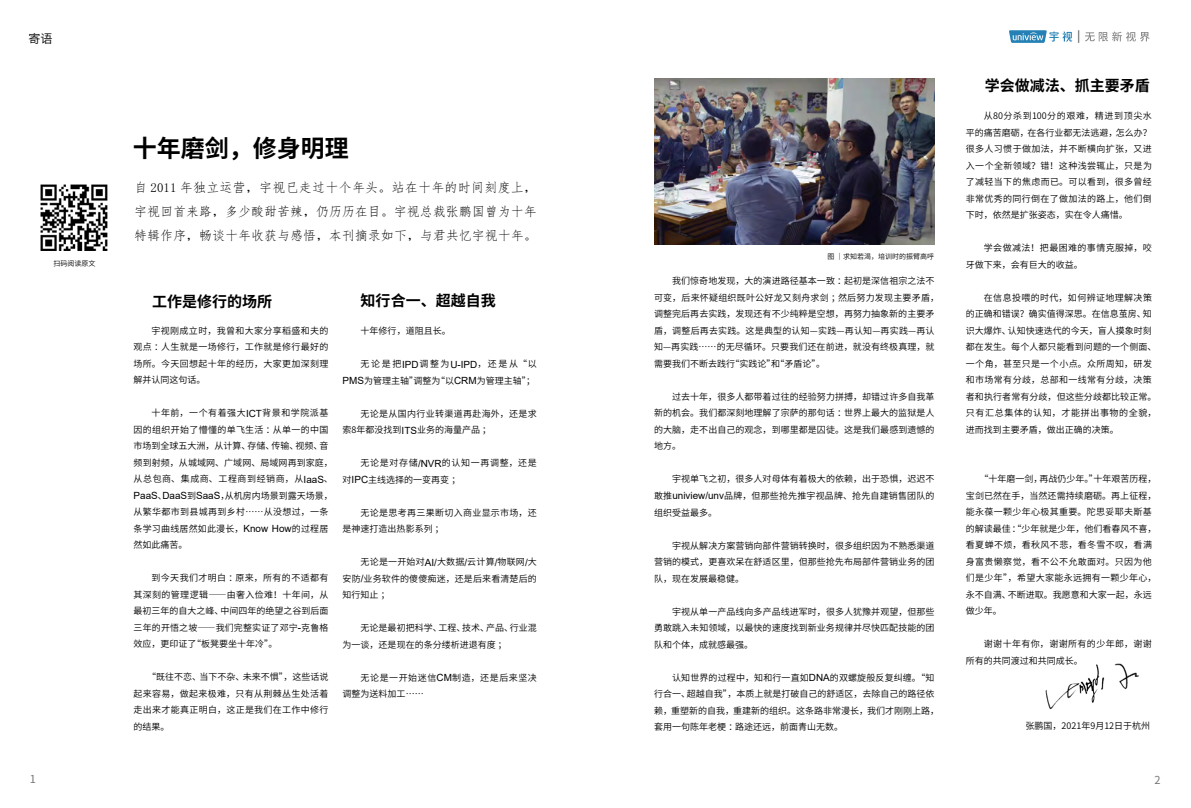
<style>
.page{position:relative;width:1191px;height:808px;background:#fff}
.page>*{position:absolute;margin:0;border:0;box-sizing:border-box;transform-origin:0 0}
.t1{font:700 24px "Source Han Sans CN";color:#000}
.t2{font:700 15px "Source Han Sans CN";color:#000}
.t3{font:13px/24px "Fang Song";color:#000;text-align:justify}
.t4{font:12px "Source Han Sans CN";color:#000}
.t5{font:11px "Source Han Sans CN";color:#777}
.t6{font:9px/16.5px "Source Han Sans CN";letter-spacing:.01em;color:#000;text-align:justify}
.t7{font:9px/16.5px "Source Han Sans CN";letter-spacing:.035em;color:#000}
.t8{font:9px/16.5px "Source Han Sans CN";letter-spacing:.045em;color:#000}
.t9{font:9px/16.5px "Source Han Sans CN";letter-spacing:.07em;color:#000}
.t10{font:9px/16.5px "Source Han Sans CN";letter-spacing:.06em;color:#000}
.t11{font:7px "Source Han Sans CN";color:#000}
.s1{font-family:"Arial";font-size:9.9px}
</style>
<div class="page">
<img style="left:1045px;top:663px;width:94px;height:47px">
<img style="left:654px;top:78px;width:280px;height:166px">
<img style="left:40px;top:184px;width:68px;height:66px">
<svg style="left:1085px;top:32px;width:64px;height:10px"></svg>
<svg style="left:1009px;top:30px;width:70px;height:13px"></svg>
<h3 class="t4" style="left:29px;top:32px;width:26px">寄语</h3>
<p class="t11" style="left:54px;top:259px;width:43px">扫码阅读原文</p>
<h1 class="t1" style="left:133px;top:135px;width:218px">十年磨剑，修身明理</h1>
<h3 class="t3" style="left:134px;top:176px;width:404px">自 2011 年独立运营，宇视已走过十个年头。站在十年的时间刻度上，宇视回首来路，多少酸甜苦辣，仍历历在目。宇视总裁张鹏国曾为十年特辑作序，畅谈十年收获与感悟，本刊摘录如下，与君共忆宇视十年。</h3>
<h2 class="t2" style="left:152px;top:293px;width:122px">工作是修行的场所</h2>
<p class="t6" style="left:134px;top:323px;width:196px;text-indent:18px">宇视刚成立时，我曾和大家分享稻盛和夫的观点：人生就是一场修行，工作就是修行最好的场所。今天回想起十年的经历，大家更加深刻理解并认同这句话。</p>
<p class="t7" style="left:134px;top:405px;width:201px;text-indent:18px">十年前，一个有着强大<span class="s1">ICT</span>背景和学院派基因的组织开始了懵懂的单飞生活：从单一的中国市场到全球五大洲，从计算、存储、传输、视频、音频到射频，从城域网、广域网、局域网再到家庭，从总包商、集成商、工程商到经销商，从<span class="s1">IaaS</span>、<br><span class="s1">PaaS</span>、<span class="s1">DaaS</span>到<span class="s1">SaaS</span>，从机房内场景到露天场景，从繁华都市到县城再到乡村……从没想过，一条条学习曲线居然如此漫长，<span class="s1">Know How</span>的过程居然如此痛苦。</p>
<p class="t6" style="left:134px;top:570px;width:196px;text-indent:18px">到今天我们才明白：原来，所有的不适都有其深刻的管理逻辑――由奢入俭难！十年间，从最初三年的自大之峰、中间四年的绝望之谷到后面三年的开悟之坡――我们完整实证了邓宁<span class="s1">-</span>克鲁格效应，更印证了“板凳要坐十年冷”。</p>
<p class="t6" style="left:134px;top:669px;width:196px;text-indent:14px">“既往不恋、当下不杂、未来不惧”，这些话说起来容易，做起来极难，只有从荆棘丛生处活着走出来才能真正明白，这正是我们在工作中修行的结果。</p>
<h2 class="t2" style="left:361px;top:292px;width:136px">知行合一、超越自我</h2>
<p class="t6" style="left:361px;top:323px;width:91px">十年修行，道阻且长。</p>
<p class="t6" style="left:343px;top:356px;width:196px;text-align:right">无论是把<span class="s1">IPD</span>调整为<span class="s1">U-IPD</span>，还是从“以<br><span class="s1">PMS</span>为管理主轴”调整为“以<span class="s1">CRM</span>为管理主轴”；</p>
<p class="t7" style="left:343px;top:405px;width:196px;text-indent:18px">无论是从国内行业转渠道再赴海外，还是求索8年都没找到<span class="s1">ITS</span>业务的海量产品；</p>
<p class="t9" style="left:343px;top:455px;width:196px;text-indent:18px">无论是对存储<span class="s1">/NVR</span>的认知一再调整，还是对<span class="s1">IPC</span>主线选择的一变再变；</p>
<p class="t7" style="left:343px;top:504px;width:196px;text-indent:18px">无论是思考再三果断切入商业显示市场，还是神速打造出热影系列；</p>
<p class="t6" style="left:343px;top:554px;width:196px;text-indent:18px">无论是一开始对<span class="s1">AI/</span>大数据<span class="s1">/</span>云计算<span class="s1">/</span>物联网<span class="s1">/</span>大安防<span class="s1">/</span>业务软件的傻傻痴迷，还是后来看清楚后的知行知止；</p>
<p class="t6" style="left:343px;top:620px;width:196px;text-indent:18px">无论是最初把科学、工程、技术、产品、行业混为一谈，还是现在的条分缕析进退有度；</p>
<p class="t10" style="left:343px;top:669px;width:196px;text-indent:18px">无论是一开始迷信<span class="s1">CM</span>制造，还是后来坚决调整为送料加工……</p>
<p class="t11" style="left:827px;top:252px;width:108px">图 │求知若渴，培训时的振臂高呼</p>
<p class="t6" style="left:654px;top:273px;width:286px;text-align:left;text-indent:18px">我们惊奇地发现，大的演进路径基本一致：起初是深信祖宗之法不可变，后来怀疑组织既叶公好龙又刻舟求剑；然后努力发现主要矛盾，调整完后再去实践，发现还有不少纯粹是空想，再努力抽象新的主要矛盾，调整后再去实践。这是典型的认知—实践—再认知—再实践—再认知—再实践……的无尽循环。只要我们还在前进，就没有终极真理，就需要我们不断去践行“实践论”和“矛盾论”。</p>
<p class="t6" style="left:654px;top:389px;width:282px;text-indent:18px">过去十年，很多人都带着过往的经验努力拼搏，却错过许多自我革新的机会。我们都深刻地理解了宗萨的那句话：世界上最大的监狱是人的大脑，走不出自己的观念，到哪里都是囚徒。这是我们最感到遗憾的地方。</p>
<p class="t6" style="left:654px;top:471px;width:282px;text-indent:18px">宇视单飞之初，很多人对母体有着极大的依赖，出于恐惧，迟迟不敢推<span class="s1">uniview/unv</span>品牌，但那些抢先推宇视品牌、抢先自建销售团队的组织受益最多。</p>
<p class="t6" style="left:654px;top:537px;width:282px;text-indent:18px">宇视从解决方案营销向部件营销转换时，很多组织因为不熟悉渠道营销的模式，更喜欢呆在舒适区里，但那些抢先布局部件营销业务的团队，现在发展最稳健。</p>
<p class="t6" style="left:654px;top:603px;width:282px;text-indent:18px">宇视从单一产品线向多产品线进军时，很多人犹豫并观望，但那些勇敢跳入未知领域，以最快的速度找到新业务规律并尽快匹配技能的团队和个体，成就感最强。</p>
<p class="t6" style="left:654px;top:669px;width:286px;text-align:left;text-indent:18px">认知世界的过程中，知和行一直如<span class="s1">DNA</span>的双螺旋般反复纠缠。“知行合一、超越自我”，本质上就是打破自己的舒适区，去除自己的路径依赖，重塑新的自我，重建新的组织。这条路非常漫长，我们才刚刚上路，套用一句陈年老梗：路途还远，前面青山无数。</p>
<h2 class="t2" style="left:984px;top:77px;width:166px">学会做减法、抓主要矛盾</h2>
<p class="t6" style="left:966px;top:108px;width:188px;text-indent:18px">从80分杀到100分的艰难，精进到顶尖水平的痛苦磨砺，在各行业都无法逃避，怎么办？很多人习惯于做加法，并不断横向扩张，又进入一个全新领域？错！这种浅尝辄止，只是为了减轻当下的焦虑而已。可以看到，很多曾经非常优秀的同行倒在了做加法的路上，他们倒下时，依然是扩张姿态，实在令人痛惜。</p>
<p class="t8" style="left:966px;top:240px;width:188px;text-indent:18px">学会做减法！把最困难的事情克服掉，咬牙做下来，会有巨大的收益。</p>
<p class="t6" style="left:966px;top:289px;width:192px;text-align:left;text-indent:18px">在信息投喂的时代，如何辨证地理解决策的正确和错误？确实值得深思。在信息茧房、知识大爆炸、认知快速迭代的今天，盲人摸象时刻都在发生。每个人都只能看到问题的一个侧面、一个角，甚至只是一个小点。众所周知，研发和市场常有分歧，总部和一线常有分歧，决策者和执行者常有分歧，但这些分歧都比较正常。只有汇总集体的认知，才能拼出事物的全貌，进而找到主要矛盾，做出正确的决策。</p>
<p class="t7" style="left:966px;top:471px;width:192px;text-indent:14px">“十年磨一剑，再战仍少年。”十年艰苦历程，宝剑已然在手，当然还需持续磨砺。再上征程，能永葆一颗少年心极其重要。陀思妥耶夫斯基的解读最佳：“少年就是少年，他们看春风不喜，看夏蝉不烦，看秋风不悲，看冬雪不叹，看满身富贵懒察觉，看不公不允敢面对。只因为他们是少年”，希望大家能永远拥有一颗少年心，永不自满、不断进取。我愿意和大家一起，永远做少年。</p>
<p class="t8" style="left:966px;top:636px;width:188px;text-indent:18px">谢谢十年有你，谢谢所有的少年郎，谢谢所有的共同渡过和共同成长。</p>
<p class="t6" style="left:1025px;top:718px;width:126px">张鹏国，2021年9月12日于杭州</p>
<p class="t5" style="left:30px;top:773px;width:8px">1</p>
<p class="t5" style="left:1154px;top:774px;width:8px">2</p>
</div>
